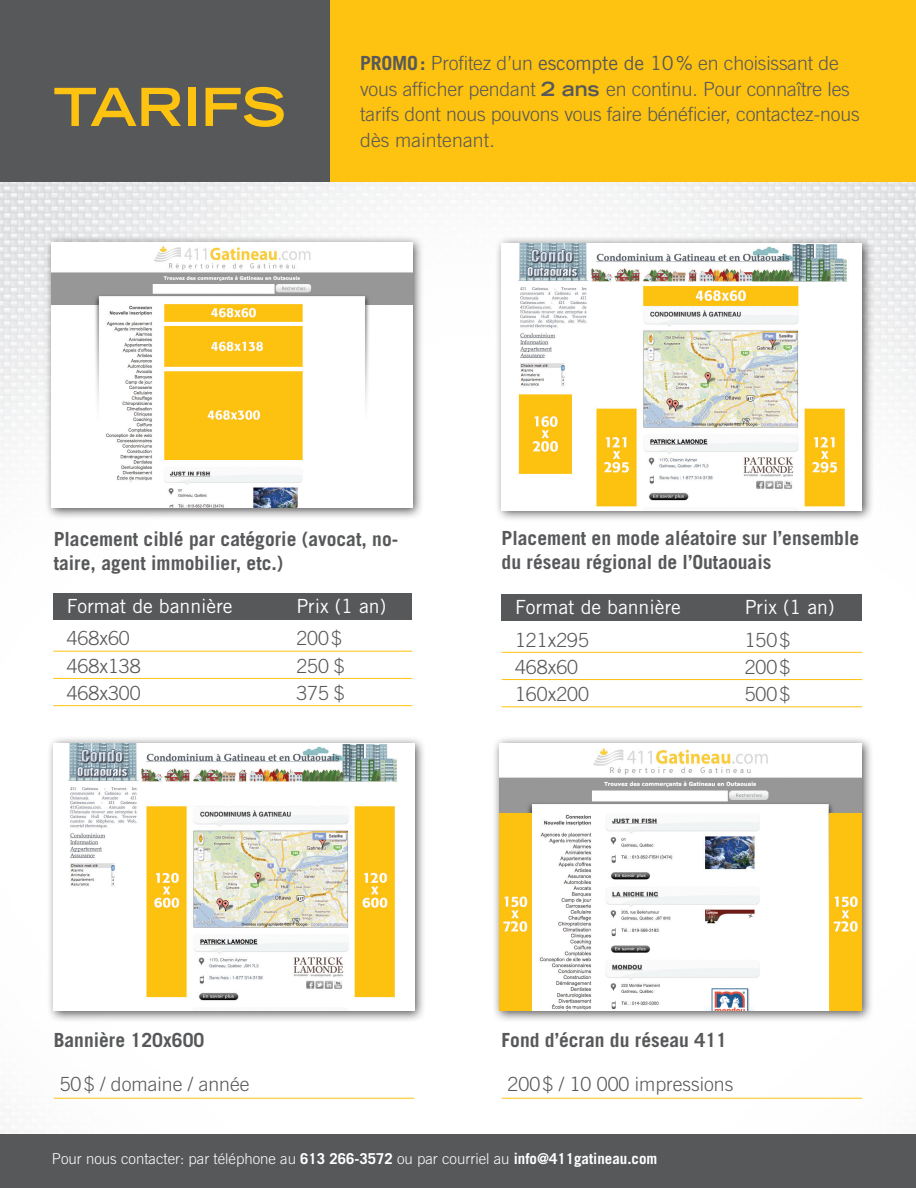
<style>
.page{position:relative;width:916px;height:1188px;background:#fff}
.page>*{position:absolute;margin:0;border:0;box-sizing:border-box;transform-origin:0 0}
.t1{font:700 expanded 52.5px "Trade Gothic LH";color:#fec210}
.t2{font:300 19.5px/25.5px "Trade Gothic";letter-spacing:-.01em;color:#57585a}
.t3{font:700 19.5px/24px "Trade Gothic";color:#57585a}
.t4{font:19.5px "Trade Gothic";color:#fff}
.t5{font:300 15px "Trade Gothic";color:#fff}
.s1{font-weight:700}
.s2{font-weight:400}
.s3{font-family:"Trade Gothic LH";font-weight:700;font-stretch:expanded}
</style>
<div class="page">
<img style="left:0;top:181px;width:916px;height:954px">
<div style="left:0;top:0;width:916px;height:181px;background:#57585a"></div>
<div style="left:331px;top:0;width:585px;height:181px;background:#fec210"></div>
<div style="left:53px;top:593px;width:359px;height:27px;background:#57585a"></div>
<hr style="left:53px;top:651px;width:359px;height:1px;background:#fec210">
<hr style="left:53px;top:678px;width:359px;height:1px;background:#fec210">
<hr style="left:53px;top:705px;width:359px;height:1px;background:#fec210">
<div style="left:44px;top:235px;width:380px;height:285px;background:#231f20;opacity:.75"></div>
<img style="left:52px;top:242px;width:360px;height:266px">
<div style="left:502px;top:594px;width:360px;height:27px;background:#57585a"></div>
<hr style="left:502px;top:652px;width:360px;height:1px;background:#fec210">
<hr style="left:502px;top:679px;width:360px;height:1px;background:#fec210">
<hr style="left:502px;top:706px;width:360px;height:1px;background:#fec210">
<div style="left:494px;top:236px;width:380px;height:286px;background:#231f20;opacity:.75"></div>
<img style="left:502px;top:243px;width:360px;height:267px">
<div style="left:46px;top:736px;width:380px;height:287px;background:#231f20;opacity:.75"></div>
<img style="left:54px;top:743px;width:360px;height:268px">
<hr style="left:502px;top:1098px;width:360px;height:1px;background:#fec210">
<hr style="left:54px;top:1098px;width:360px;height:1px;background:#fec210">
<div style="left:492px;top:736px;width:382px;height:286px;background:#231f20;opacity:.75"></div>
<img style="left:499px;top:743px;width:363px;height:268px">
<div style="left:0;top:1135px;width:916px;height:53px;background:#57585a"></div>
<p class="t1" style="left:53px;top:73px;width:234px">TARIFS</p>
<p class="t2" style="left:360px;top:50px;width:501px"><span class="s1">PROMO:</span> Profitez d’un <span class="s2">escompte de 10%</span> en choisissant de vous afficher pendant <span class="s3">2 ans</span> en continu. Pour connaître les tarifs dont nous pouvons vous faire bénéficier, contactez-nous dès maintenant.</p>
<p class="t3" style="left:54px;top:527px;width:346px">Placement ciblé par catégorie (avocat, no&shy;taire, agent immobilier, etc.)</p>
<p class="t4" style="left:67px;top:594px;width:167px">Format de bannière</p>
<p class="t4" style="left:296px;top:594px;width:91px">Prix (1 an)</p>
<p class="t2" style="left:67px;top:625px;width:64px">468x60</p>
<p class="t2" style="left:296px;top:625px;width:47px">200$</p>
<p class="t2" style="left:67px;top:653px;width:75px">468x138</p>
<p class="t2" style="left:296px;top:653px;width:50px">250 $</p>
<p class="t2" style="left:67px;top:680px;width:75px">468x300</p>
<p class="t2" style="left:296px;top:680px;width:50px">375 $</p>
<p class="t3" style="left:502px;top:526px;width:359px">Placement en mode aléatoire sur l’ensemble du réseau régional de l’Outaouais</p>
<p class="t4" style="left:515px;top:595px;width:167px">Format de bannière</p>
<p class="t4" style="left:745px;top:595px;width:91px">Prix (1 an)</p>
<p class="t2" style="left:515px;top:627px;width:75px">121x295</p>
<p class="t2" style="left:745px;top:627px;width:47px">150$</p>
<p class="t2" style="left:515px;top:654px;width:64px">468x60</p>
<p class="t2" style="left:745px;top:654px;width:47px">200$</p>
<p class="t2" style="left:515px;top:681px;width:75px">160x200</p>
<p class="t2" style="left:745px;top:681px;width:47px">500$</p>
<p class="t3" style="left:54px;top:1028px;width:152px">Bannière 120x600</p>
<p class="t2" style="left:60px;top:1071px;width:191px">50$ / domaine / année</p>
<p class="t3" style="left:502px;top:1028px;width:227px">Fond d’écran du réseau 411</p>
<p class="t2" style="left:508px;top:1071px;width:227px">200$ / 10 000 impressions</p>
<p class="t5" style="left:52px;top:1149px;width:607px">Pour nous contacter: par téléphone au <span class="s1">613 266-3572</span> ou par courriel au <span class="s1">info@411gatineau.com</span></p>
</div>
